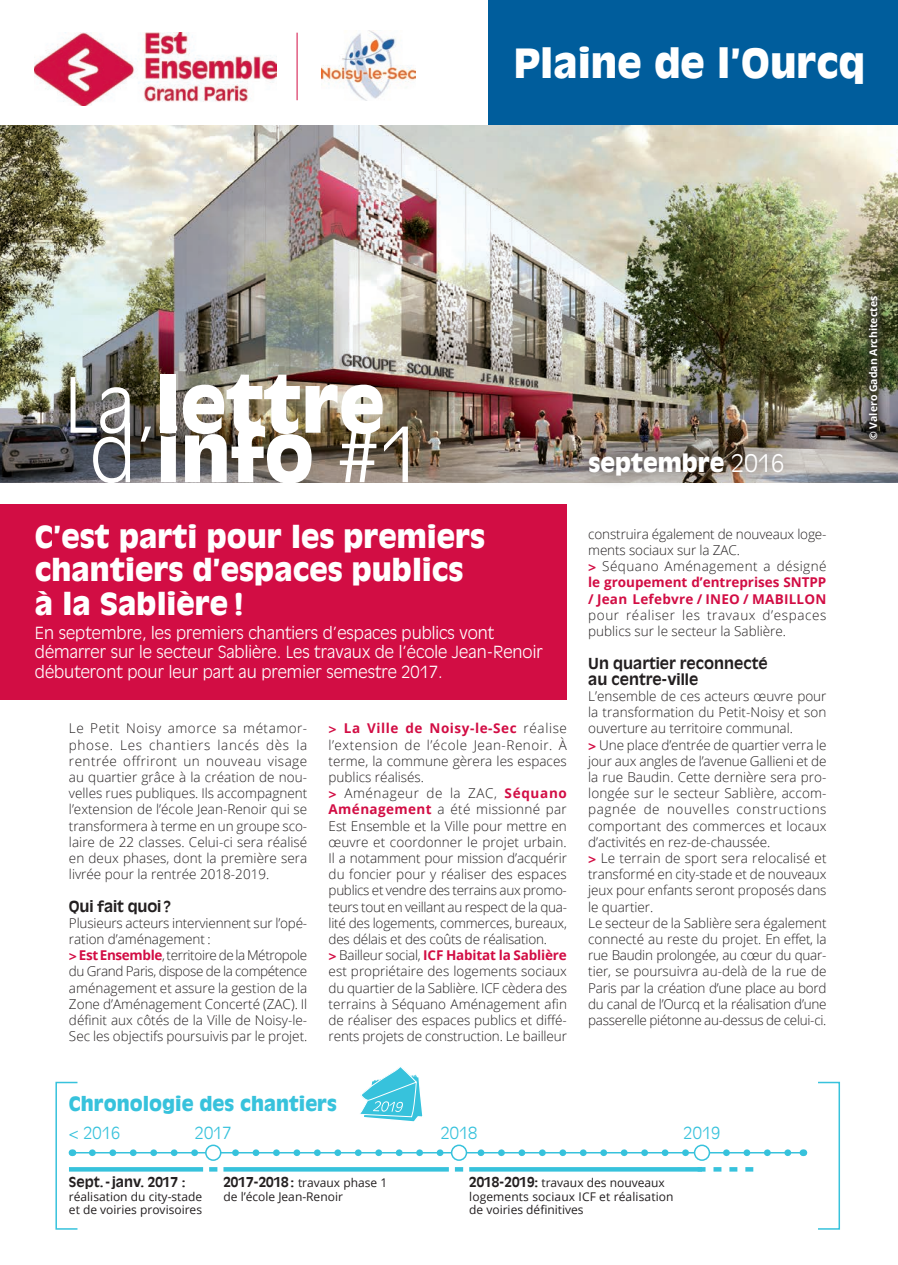
<style>
.page{position:relative;width:898px;height:1265px;background:#fff}
.page>*{position:absolute;margin:0;border:0;box-sizing:border-box;transform-origin:0 0}
.t1{font:900 75px "Antique Olive Std";color:#fff}
.t2{font:300 75px "Antique Olive Std";color:#fff}
.t3{font:900 39.75px "Antique Olive Std";color:#fff}
.t4{font:900 30px/33px "Antique Olive Std";color:#fff}
.t5{font:900 24px "Antique Olive Std";color:#fff}
.t6{font:900 19.5px "Antique Olive Std";color:#37c2dc}
.t7{font:300 16.5px/19.8px "Antique Olive Std";color:#fff}
.t8{font:300 16.5px "Antique Olive Std";color:#37c2dc}
.t9{font:700 15px/16.2px "Antique Olive Std";color:#231f20}
.t10{font:300 13.5px/16.2px "Open Sans";letter-spacing:-.005em;color:#231f20}
.t11{font:300 13.5px/16.2px "Open Sans";letter-spacing:.045em;color:#231f20}
.t12{font:700 13.5px "Antique Olive Std";color:#231f20}
.t13{font:12px/13.5px "Open Sans";color:#231f20}
.t14{font:700 10.5px "Open Sans";color:#fff}
.s1{font-weight:300}
.s2{font-weight:900}
.s3{font-family:"Antique Olive";font-weight:700;color:#d20d44}
.s4{font-weight:700;color:#d20d44}
.s5{font-family:"Antique Olive Std";font-weight:700;font-size:13.5px}
</style>
<div class="page">
<img style="left:0;top:125px;width:897px;height:357px">
<div style="left:0;top:504px;width:566px;height:195px;background:#d20d44"></div>
<img style="left:568px;top:431px;width:231px;height:52px">
<img style="left:322px;top:30px;width:93px;height:70px">
<div style="left:488px;top:0;width:409px;height:125px;background:#005d9c"></div>
<hr style="left:296px;top:33px;width:1px;height:67px;background:#d20d44">
<hr style="left:70px;top:1152px;width:736px;height:1px;background:#37c2dc">
<svg style="left:92px;top:1149px;width:700px;height:7px"></svg>
<div style="left:694px;top:1145px;width:15px;height:15px;background:#fff;border-radius:50%"></div>
<div style="left:693px;top:1144px;width:17px;height:17px;border:2px solid #37c2dc;border-radius:50%"></div>
<div style="left:451px;top:1145px;width:15px;height:15px;background:#fff;border-radius:50%"></div>
<div style="left:450px;top:1144px;width:17px;height:17px;border:2px solid #37c2dc;border-radius:50%"></div>
<div style="left:206px;top:1145px;width:15px;height:15px;background:#fff;border-radius:50%"></div>
<div style="left:205px;top:1144px;width:16px;height:17px;border:2px solid #37c2dc;border-radius:50%"></div>
<img style="left:35px;top:33px;width:241px;height:73px">
<div style="left:55px;top:1081px;width:23px;height:148px;border:2px solid #37c2dc"></div>
<svg style="left:69px;top:1167px;width:134px;height:4px"></svg>
<svg style="left:223px;top:1167px;width:225px;height:4px"></svg>
<svg style="left:469px;top:1167px;width:228px;height:4px"></svg>
<svg style="left:697px;top:1167px;width:56px;height:4px"></svg>
<svg style="left:209px;top:1167px;width:8px;height:4px"></svg>
<svg style="left:454px;top:1167px;width:9px;height:4px"></svg>
<svg style="left:860px;top:287px;width:26px;height:161px;background:#4e503e"></svg>
<svg style="left:360px;top:1067px;width:63px;height:55px"></svg>
<h1 class="t1" style="left:64px;top:360px;width:322px"><span class="s1">La</span> lettre</h1>
<h1 class="t2" style="left:90px;top:410px;width:332px">d’<span class="s2">info</span> #1</h1>
<h2 class="t3" style="left:513px;top:40px;width:353px">Plaine de l’Ourcq</h2>
<h3 class="t5" style="left:588px;top:448px;width:198px">septembre <span class="s1">2016</span></h3>
<p class="t14" style="left:865px;top:440px;width:146px;rotate:-90deg">© Valero Gadan Architectes</p>
<h3 class="t4" style="left:35px;top:521px;width:451px">C’est parti pour les premiers chantiers d’espaces publics à la Sablière!</h3>
<p class="t7" style="left:35px;top:623px;width:509px">En septembre, les premiers chantiers d’espaces publics vont démarrer sur le secteur Sablière. Les travaux de l’école Jean-Renoir débuteront pour leur part au premier semestre 2017.</p>
<p class="t10" style="left:69px;top:720px;width:240px;text-align:justify">Le Petit Noisy amorce sa métamor&shy;phose. Les chantiers lancés dès la rentrée offriront un nouveau visage au quartier grâce à la création de nou&shy;velles rues publiques. Ils accompagnent l’extension de l’école Jean-Renoir qui se transformera à terme en un groupe sco&shy;laire de 22 classes. Celui-ci sera réalisé en deux phases, dont la première sera livrée pour la rentrée 2018-2019.</p>
<p class="t9" style="left:69px;top:898px;width:104px">Qui fait quoi?</p>
<p class="t10" style="left:69px;top:914px;width:240px">Plusieurs acteurs interviennent sur l’opé&shy;ration d’aménagement :<br><span class="s3">&gt;</span><span class="s4">Est Ensemble</span>, territoire de la Métropole du Grand Paris, dispose de la compétence aménagement et assure la gestion de la Zone d’Aménagement Concerté (ZAC). Il définit aux côtés de la Ville de Noisy-le-Sec les objectifs poursuivis par le projet.</p>
<p class="t10" style="left:328px;top:720px;width:240px"><span class="s3">&gt;</span> <span class="s4">La Ville de Noisy-le-Sec</span> réalise l’extension de l’école Jean-Renoir. À terme, la commune gèrera les espaces publics réalisés.<br><span class="s3">&gt;</span> Aménageur de la ZAC, <span class="s4">Séquano Aménagement</span> a été missionné par Est Ensemble et la Ville pour mettre en œuvre et coordonner le projet urbain.<br>Il a notamment pour mission d’acquérir du foncier pour y réaliser des espaces publics et vendre des terrains aux promo&shy;teurs tout en veillant au respect de la qua&shy;lité des logements, commerces, bureaux, des délais et des coûts de réalisation.<br><span class="s3">&gt;</span> Bailleur social, <span class="s4">ICF Habitat la Sablière </span>est propriétaire des logements sociaux du quartier de la Sablière. ICF cèdera des terrains à Séquano Aménagement afin de réaliser des espaces publics et diffé&shy;rents projets de construction. Le bailleur</p>
<p class="t10" style="left:588px;top:525px;width:240px">construira également de nouveaux loge&shy;ments sociaux sur la ZAC.<br><span class="s3">&gt;</span> Séquano Aménagement a désigné <span class="s4">le groupement d’entreprises SNTPP / Jean Lefebvre / INEO / MABILLON</span></p>
<p class="t11" style="left:588px;top:606px;width:239px">pour réaliser les travaux d’espaces publics sur le secteur la Sablière.</p>
<p class="t9" style="left:588px;top:655px;width:181px">Un quartier reconnecté au centre-ville</p>
<p class="t10" style="left:588px;top:687px;width:240px">L’ensemble de ces acteurs œuvre pour la transformation du Petit-Noisy et son ouverture au territoire communal.<br><span class="s3">&gt;</span> Une place d’entrée de quartier verra le jour aux angles de l’avenue Gallieni et de la rue Baudin. Cette dernière sera pro&shy;longée sur le secteur Sablière, accom&shy;pagnée de nouvelles constructions comportant des commerces et locaux d’activités en rez-de-chaussée.<br><span class="s3">&gt;</span> Le terrain de sport sera relocalisé et transformé en city-stade et de nouveaux jeux pour enfants seront proposés dans le quartier.<br>Le secteur de la Sablière sera également connecté au reste du projet. En effet, la rue Baudin prolongée, au cœur du quar&shy;tier, se poursuivra au-delà de la rue de Paris par la création d’une place au bord du canal de l’Ourcq et la réalisation d’une passerelle piétonne au-dessus de celui-ci.</p>
<h3 class="t6" style="left:69px;top:1092px;width:269px">Chronologie des chantiers</h3>
<p class="t8" style="left:69px;top:1123px;width:53px">&lt; 2016</p>
<p class="t8" style="left:440px;top:1123px;width:38px">2018</p>
<p class="t8" style="left:683px;top:1123px;width:38px">2019</p>
<p class="t13" style="left:223px;top:1176px;width:165px"><span class="s5">2017-2018:</span> travaux phase 1 de l’école Jean-Renoir</p>
<p class="t13" style="left:469px;top:1176px;width:206px"><span class="s5">2018-2019:</span> travaux des nouveaux logements sociaux ICF et réalisation de voiries définitives</p>
<p class="t8" style="left:195px;top:1123px;width:38px">2017</p>
<p class="t12" style="left:69px;top:1174px;width:118px">Sept.-janv. 2017 :</p>
<p class="t13" style="left:69px;top:1189px;width:135px">réalisation du city-stade et de voiries provisoires</p>
</div>
